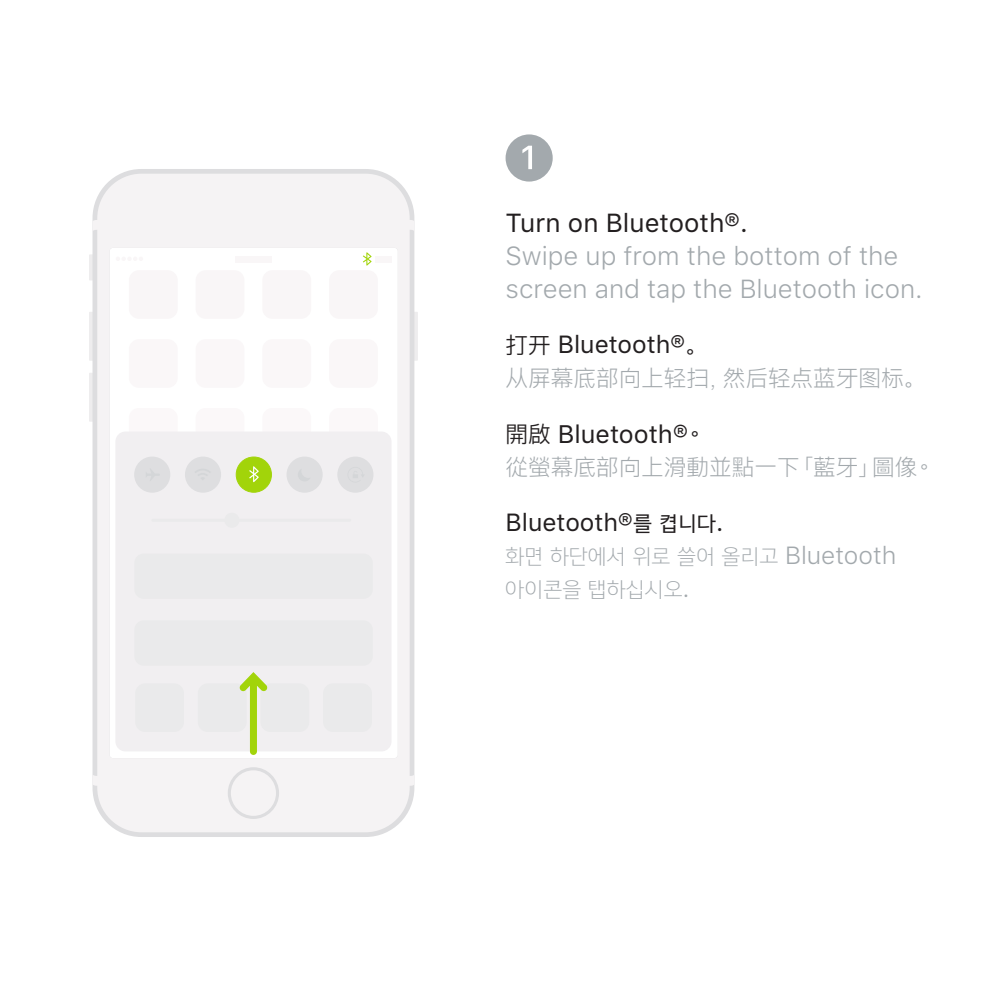
<style>
.page{position:relative;width:998px;height:1006px;background:#fff}
.page>*{position:absolute;margin:0;border:0;box-sizing:border-box;transform-origin:0 0}
.Body{font:300 26px/32.8px "SFUI Text";color:#a3a9ad}
.Body-2{font:100 26px/32.8px "Yoon Gothic";color:#a3a9ad}
.Body-3{font:100 26px "Han Hei TC";color:#a3a9ad}
.Body-4{font:100 26px "Han Hei SC";color:#a3a9ad}
.t1{font:26px "SFUI Text";color:#231f20}
.t2{font:25.2px "SFUI Text";color:#231f20}
.t3{font:24.8px "SFUI Text";color:#231f20}
.s1{font-family:"Han Hei SC Text";font-size:26px}
.s2{font-family:"Han Hei TC Text";font-size:26px}
.s3{font-family:"Yoon Gothic Text";font-size:26px}
.s4{font-family:"SFUI Text";font-weight:300;font-size:24.8px}
</style>
<div class="page">
<svg style="left:89px;top:312px;width:4px;height:49px"></svg>
<svg style="left:414px;top:312px;width:4px;height:49px"></svg>
<svg style="left:89px;top:373px;width:4px;height:49px"></svg>
<svg style="left:89px;top:254px;width:4px;height:26px"></svg>
<svg style="left:93px;top:174px;width:321px;height:658px;fill:#f9f6f7"></svg>
<div style="left:115px;top:431px;width:276px;height:320px;background:#f1eff1;border-radius:10px"></div>
<div style="left:134px;top:553px;width:239px;height:46px;background:#eaeaeb;border-radius:9px"></div>
<div style="left:134px;top:620px;width:239px;height:45px;background:#eaeaeb;border-radius:9px"></div>
<div style="left:134px;top:456px;width:36px;height:37px;background:#dedee0;border-radius:50%"></div>
<div style="left:185px;top:456px;width:36px;height:37px;background:#dedee0;border-radius:50%"></div>
<div style="left:286px;top:456px;width:37px;height:37px;background:#dedee0;border-radius:50%"></div>
<div style="left:337px;top:456px;width:36px;height:37px;background:#dedee0;border-radius:50%"></div>
<div style="left:236px;top:457px;width:35px;height:35px;background:#a2d40a;border-radius:50%"></div>
<div style="left:236px;top:456px;width:36px;height:37px;border:1px solid #a2d40a;border-radius:50%"></div>
<svg style="left:249px;top:466px;width:10px;height:16px"></svg>
<svg style="left:228px;top:767px;width:51px;height:52px"></svg>
<div style="left:198px;top:683px;width:49px;height:49px;background:#eaeaeb;border-radius:10px"></div>
<div style="left:135px;top:683px;width:49px;height:49px;background:#eaeaeb;border-radius:10px"></div>
<div style="left:260px;top:683px;width:49px;height:49px;background:#eaeaeb;border-radius:10px"></div>
<div style="left:323px;top:683px;width:49px;height:49px;background:#eaeaeb;border-radius:10px"></div>
<svg style="left:239px;top:672px;width:29px;height:83px"></svg>
<svg style="left:505px;top:134px;width:48px;height:48px"></svg>
<p class="t1" style="left:505px;top:204px;width:244px">Turn on Bluetooth®.</p>
<p class="Body" style="left:505px;top:240px;width:419px">Swipe up from the bottom of the screen and tap the Bluetooth icon.</p>
<p class="t3" style="left:505px;top:327px;width:195px"><span class="s1">打开</span> Bluetooth®<span class="s1">。</span></p>
<p class="Body-4" style="left:505px;top:362px;width:413px">从屏幕底部向上轻扫，然后轻点蓝牙图标。</p>
<p class="t2" style="left:505px;top:416px;width:198px"><span class="s2">開啟</span> Bluetooth®<span class="s2">。</span></p>
<p class="Body-3" style="left:505px;top:451px;width:427px">從螢幕底部向上滑動並點一下「藍牙」圖像。</p>
<p class="t3" style="left:505px;top:505px;width:219px">Bluetooth®<span class="s3">를 켭니다</span>.</p>
<p class="Body-2" style="left:505px;top:539px;width:392px">화면 하단에서 위로 쓸어 올리고 <span class="s4">Bluetooth </span>아이콘을 탭하십시오<span class="s4">.</span></p>
</div>
